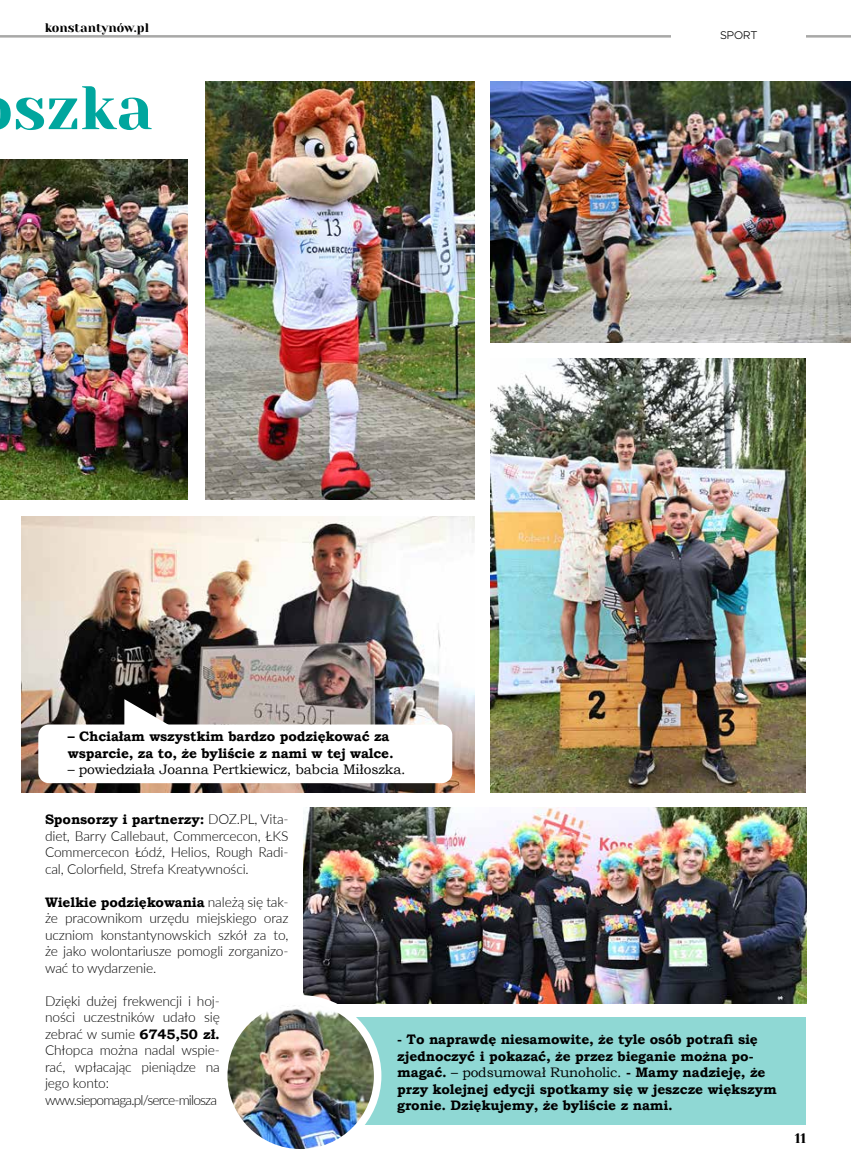
<style>
.page{position:relative;width:851px;height:1170px;background:#fff}
.page>*{position:absolute;margin:0;border:0;box-sizing:border-box;transform-origin:0 0}
.t1{font:61.25px "Yeseva One";color:#00a69e}
.t2{font:300 13.75px/16.5px "Lato";letter-spacing:-.01em;color:#000;text-align:justify}
.t3{font:700 13.75px/16.5px "Bookman Old Style";letter-spacing:-.01em;color:#000}
.t4{font:13.75px "Bookman Old Style";letter-spacing:-.01em;color:#000}
.t5{font:13.75px "Yeseva One";color:#000}
.t6{font:12.5px "Yeseva One";color:#000}
.t7{font:300 11.25px "Metropolis";color:#000}
.s1{font-family:"Lato";font-weight:300}
.s2{font-family:"Bookman Old Style";font-weight:700}
.s3{font-weight:400}
</style>
<div class="page">
<hr style="left:0;top:35px;width:850px;height:3px;background:#a8a8a7">
<img style="left:303px;top:807px;width:503px;height:196px">
<div style="left:671px;top:30px;width:134px;height:11px;background:#fff"></div>
<img style="left:0;top:159px;width:188px;height:341px">
<div style="left:341px;top:1016px;width:465px;height:107px;background:#8fd8d4"></div>
<img style="left:224px;top:998px;width:153px;height:154px;border-radius:77px">
<div style="left:220px;top:995px;width:161px;height:161px;border:8px solid #fff;border-radius:50%"></div>
<img style="left:206px;top:81px;width:268px;height:419px">
<img style="left:22px;top:516px;width:452px;height:276px">
<div style="left:38px;top:724px;width:414px;height:59px;background:#fff;border-radius:11px"></div>
<svg style="left:124px;top:699px;width:60px;height:26px"></svg>
<img style="left:490px;top:81px;width:360px;height:261px">
<img style="left:490px;top:358px;width:315px;height:434px">
<p class="t6" style="left:45px;top:20px;width:106px">konstantynów.pl</p>
<h1 class="t1" style="left:13px;top:71px;width:141px">szka</h1>
<p class="t7" style="left:720px;top:28px;width:39px">SPORT</p>
<p class="t3" style="left:68px;top:728px;width:327px">– Chciałam wszystkim bardzo podziękować za wsparcie, za to, że byliście z nami w tej walce.</p>
<p class="t4" style="left:68px;top:760px;width:339px">– powiedziała Joanna Pertkiewicz, babcia Miłoszka.</p>
<p class="t3" style="left:45px;top:810px;width:245px">Sponsorzy i partnerzy: <span class="s1">DOZ.PL, Vita-</span></p>
<p class="t2" style="left:45px;top:826px;width:245px">diet, Barry Callebaut, Commercecon, ŁKS Commercecon Łódź, Helios, Rough Radi&shy;cal, Colorfield, Strefa Kreatywności.</p>
<p class="t3" style="left:45px;top:893px;width:245px">Wielkie podziękowania <span class="s1">należą się tak-</span></p>
<p class="t2" style="left:45px;top:909px;width:245px">że pracownikom urzędu miejskiego oraz uczniom konstantynowskich szkół za to, że jako wolontariusze pomogli zorganizo&shy;wać to wydarzenie.</p>
<p class="t2" style="left:45px;top:991px;width:176px;text-align:left">Dzięki dużej frekwencji i hoj&shy;ności uczestników udało się zebrać w sumie <span class="s2">6745,50 zł.<br></span>Chłopca można nadal wspie&shy;rać, wpłacając pieniądze na jego konto: www.siepomaga.pl/serce-milosza</p>
<p class="t3" style="left:397px;top:1030px;width:381px">- To naprawdę niesamowite, że tyle osób potrafi się zjednoczyć i pokazać, że przez bieganie można po&shy;magać. <span class="s3">– podsumował Runoholic.</span> - Mamy nadzieję, że przy kolejnej edycji spotkamy się w jeszcze większym gronie. Dziękujemy, że byliście z nami.</p>
<p class="t5" style="left:794px;top:1129px;width:13px">11</p>
</div>
